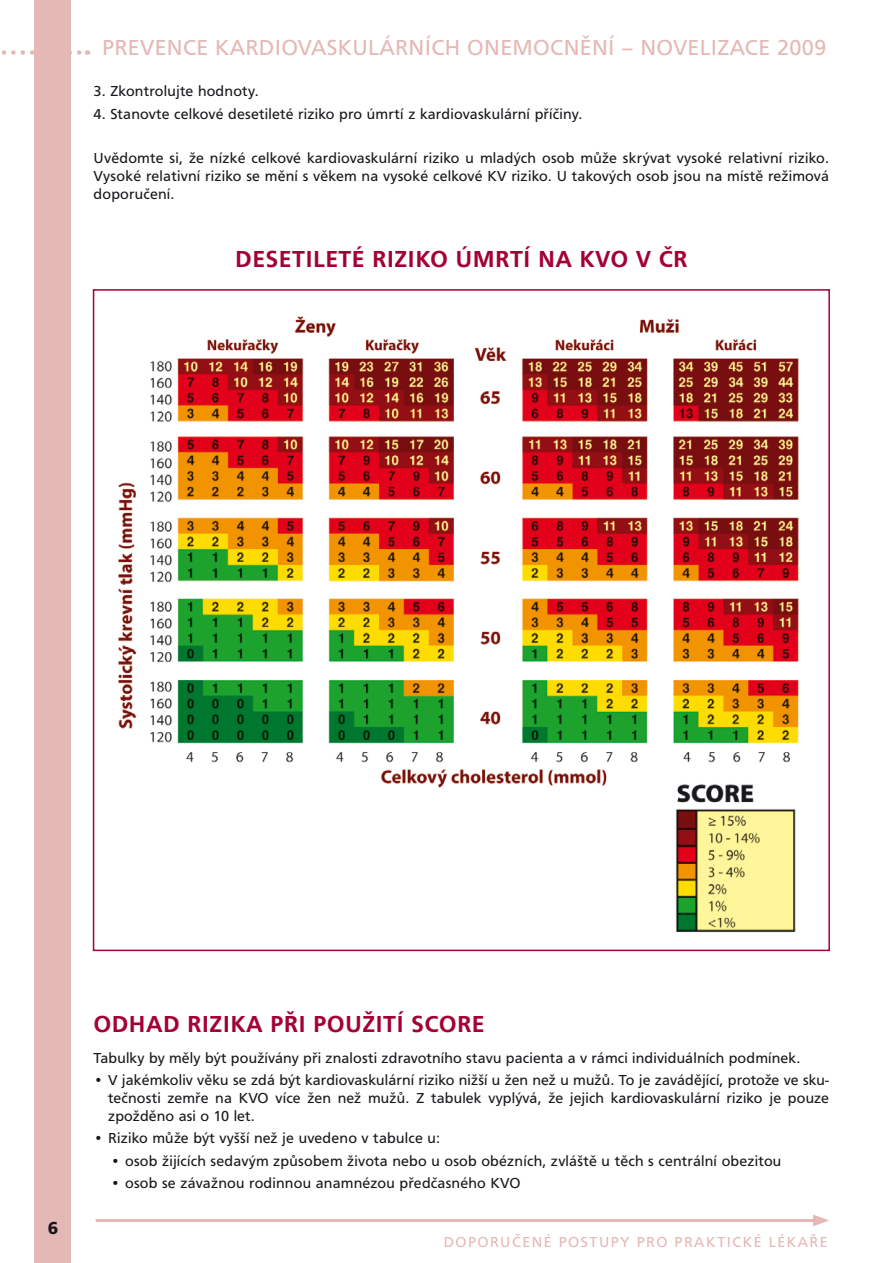
<style>
.page{position:relative;width:893px;height:1263px;background:#fff}
.page>*{position:absolute;margin:0;border:0;box-sizing:border-box;transform-origin:0 0}
.t1{font:500 24px "Frutus TEE";letter-spacing:.015em;color:#a40133}
.t2{font:22.5px "Frutus TEE";letter-spacing:.015em;color:#e4b8b4}
.t3{font:15px/18px "Frutus TEE";letter-spacing:.015em;color:#1a171c;text-align:justify}
.t4{font:15px "Frutus TEE";letter-spacing:.1em;color:#e4b8b4}
</style>
<div class="page">
<hr style="left:96px;top:1219px;width:723px;height:3px;background:#e4b8b4">
<svg style="left:813px;top:1214px;width:16px;height:12px"></svg>
<svg style="left:1px;top:50px;width:87px;height:5px"></svg>
<div style="left:34px;top:0;width:37px;height:1263px;background:#e4b8b4"></div>
<img style="left:118px;top:316px;width:681px;height:472px">
<img style="left:663px;top:778px;width:136px;height:155px">
<h2 class="t2" style="left:102px;top:35px;width:726px">Prevence kardiovaskulárních onemocnění – novelizace 2009</h2>
<p class="t3" style="left:94px;top:82px;width:167px">3. Zkontrolujte hodnoty.</p>
<p class="t3" style="left:94px;top:105px;width:490px">4. Stanovte celkové desetileté riziko pro úmrtí z kardiovaskulární příčiny.</p>
<p class="t3" style="left:94px;top:149px;width:737px">Uvědomte si, že nízké celkové kardiovaskulární riziko u mladých osob může skrývat vysoké relativní riziko.<br>Vysoké relativní riziko se mění s věkem na vysoké celkové KV riziko. U takových osob jsou na místě režimová doporučení.</p>
<h1 class="t1" style="left:235px;top:245px;width:361px">DESETILETÉ RIZIKO ÚM RTÍ NA KVO</h1>
<h1 class="t1" style="left:636px;top:245px;width:53px">V ČR</h1>
<h1 class="t1" style="left:94px;top:1010px;width:36px">ODHAD</h1>
<h1 class="t1" style="left:187px;top:1010px;width:143px">RIZIKA PŘI POU</h1>
<h1 class="t1" style="left:362px;top:1010px;width:108px">ŽITÍ SCORE</h1>
<p class="t3" style="left:94px;top:1049px;width:708px">Tabulky by měly být používány při znalosti zdravotního stavu pacienta a v rámci individuálních podmínek.</p>
<p class="t3" style="left:108px;top:1071px;width:722px;text-indent:-15px">• V jakémkoliv věku se zdá být kardiovaskulární riziko nižší u žen než u mužů. To je zavádějící, protože ve sku&shy;tečnosti zemře na KVO</p>
<p class="t3" style="left:276px;top:1089px;width:555px">více žen než mužů. Z tabulek vyplývá, že jejich kardiovaskulární riziko je pouze</p>
<p class="t3" style="left:108px;top:1107px;width:148px">zpožděno asi o 10 let.</p>
<p class="t3" style="left:94px;top:1129px;width:348px">• Riziko může být vyšší než je uvedeno v tabulce u:</p>
<p class="t3" style="left:111px;top:1152px;width:672px">• osob žijících sedavým způsobem života nebo u osob obézních, zvláště u těch s centrální obezitou</p>
<p class="t3" style="left:111px;top:1174px;width:391px">• osob se závažnou rodinnou anamnézou předčasného KVO</p>
<p class="t4" style="left:444px;top:1234px;width:385px">doporučené postupy pro praktické lékaře</p>
</div>
